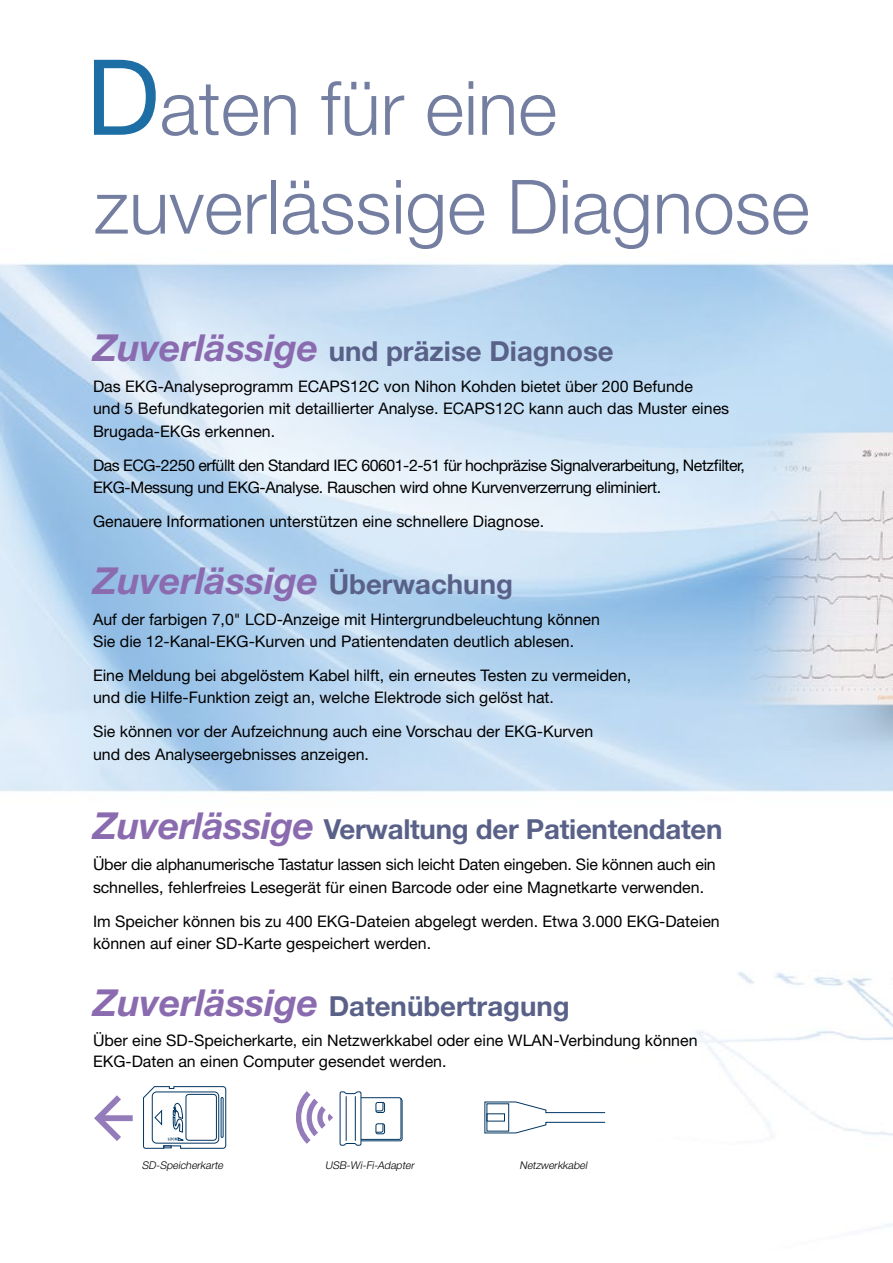
<style>
.page{position:relative;width:893px;height:1263px;background:#fff}
.page>*{position:absolute;margin:0;border:0;box-sizing:border-box;transform-origin:0 0}
.t1{font:300 75px/98.7px "Helvetica Neue LT Std";color:#737ea1}
.t2{font:italic 700 37.2px "Helvetica Neue LT Std";color:#8b6baf}
.t3{font:700 27.6px "Helvetica Neue LT Std";color:#596189}
.t4{font:15.9px/22.4px "Helvetica Neue LT Std";color:#000}
.t5{font:15.9px/22.4px "Helvetica Neue LT Std";letter-spacing:-.03em;color:#000}
.t6{font:italic 300 10.65px "Helvetica Neue LT Std";color:#000}
.s1{font-weight:400;font-size:105px;color:#1e6ea6}
.s2{font-style:italic;font-size:37.2px;color:#8b6baf}
.s3{font-style:normal;font-size:27.6px;color:#596189}
</style>
<div class="page">
<img style="left:0;top:263px;width:893px;height:964px">
<svg style="left:484px;top:1101px;width:122px;height:33px"></svg>
<svg style="left:143px;top:1086px;width:84px;height:63px"></svg>
<div style="left:487px;top:1103px;width:22px;height:28px;border:1px solid #003562"></div>
<div style="left:98px;top:1115px;width:35px;height:6px;background:#937cb9"></div>
<svg style="left:93px;top:1089px;width:34px;height:58px"></svg>
<svg style="left:292px;top:1091px;width:41px;height:53px"></svg>
<svg style="left:339px;top:1091px;width:64px;height:55px"></svg>
<div style="left:375px;top:1123px;width:10px;height:11px;border:1px solid #003562;border-radius:2px"></div>
<h1 class="t1" style="left:86px;top:57px;width:725px"><span class="s1">D</span>aten für eine zuverlässige Diagnose</h1>
<h3 class="t3" style="left:93px;top:334px;width:522px"><span class="s2">Zuverlässige</span> und präzise Diagnose</h3>
<p class="t4" style="left:93px;top:375px;width:638px">Das EKG-Analyseprogramm ECAPS12C von Nihon Kohden bietet über 200 Befunde<br>und 5 Befundkategorien mit detaillierter Analyse. ECAPS12C kann auch das Muster eines<br>Brugada-EKGs erkennen.</p>
<p class="t5" style="left:93px;top:453px;width:653px">Das ECG-2250 erfüllt den Standard IEC 60601-2-51 für hochpräzise Signalverarbeitung, Netzfilter,<br>EKG-Messung und EKG-Analyse. Rauschen wird ohne Kurvenverzerrung eliminiert.</p>
<p class="t4" style="left:93px;top:510px;width:453px">Genauere Informationen unterstützen eine schnellere Diagnose.</p>
<h2 class="t2" style="left:93px;top:558px;width:421px">Zuverlässige <span class="s3">Überwachung</span></h2>
<p class="t4" style="left:93px;top:608px;width:508px">Auf der farbigen 7,0" LCD-Anzeige mit Hintergrundbeleuchtung können<br>Sie die 12-Kanal-EKG-Kurven und Patientendaten deutlich ablesen.</p>
<p class="t4" style="left:93px;top:664px;width:540px">Eine Meldung bei abgelöstem Kabel hilft, ein erneutes Testen zu vermeiden, und die Hilfe-Funktion zeigt an, welche Elektrode sich gelöst hat.</p>
<p class="t4" style="left:93px;top:720px;width:502px">Sie können vor der Aufzeichnung auch eine Vorschau der EKG-Kurven und des Analyseergebnisses anzeigen.</p>
<h3 class="t3" style="left:93px;top:812px;width:631px"><span class="s2">Zuverlässige</span> Verwaltung der Patientendaten</h3>
<p class="t4" style="left:93px;top:853px;width:624px">Über die alphanumerische Tastatur lassen sich leicht Daten eingeben. Sie können auch ein schnelles, fehlerfreies Lesegerät für einen Barcode oder eine Magnetkarte verwenden.</p>
<p class="t4" style="left:93px;top:909px;width:628px">Im Speicher können bis zu 400 EKG-Dateien abgelegt werden. Etwa 3.000 EKG-Dateien können auf einer SD-Karte gespeichert werden.</p>
<h3 class="t3" style="left:93px;top:989px;width:478px"><span class="s2">Zuverlässige</span> Datenübertragung</h3>
<p class="t4" style="left:93px;top:1029px;width:606px;line-height:21.3px">Über eine SD-Speicherkarte, ein Netzwerkkabel oder eine WLAN-Verbindung können<br>EKG-Daten an einen Computer gesendet werden.</p>
<p class="t6" style="left:142px;top:1159px;width:85px">SD-Speicherkarte</p>
<p class="t6" style="left:325px;top:1159px;width:93px">USB-Wi-Fi-Adapter</p>
<p class="t6" style="left:519px;top:1159px;width:71px">Netzwerkkabel</p>
</div>
